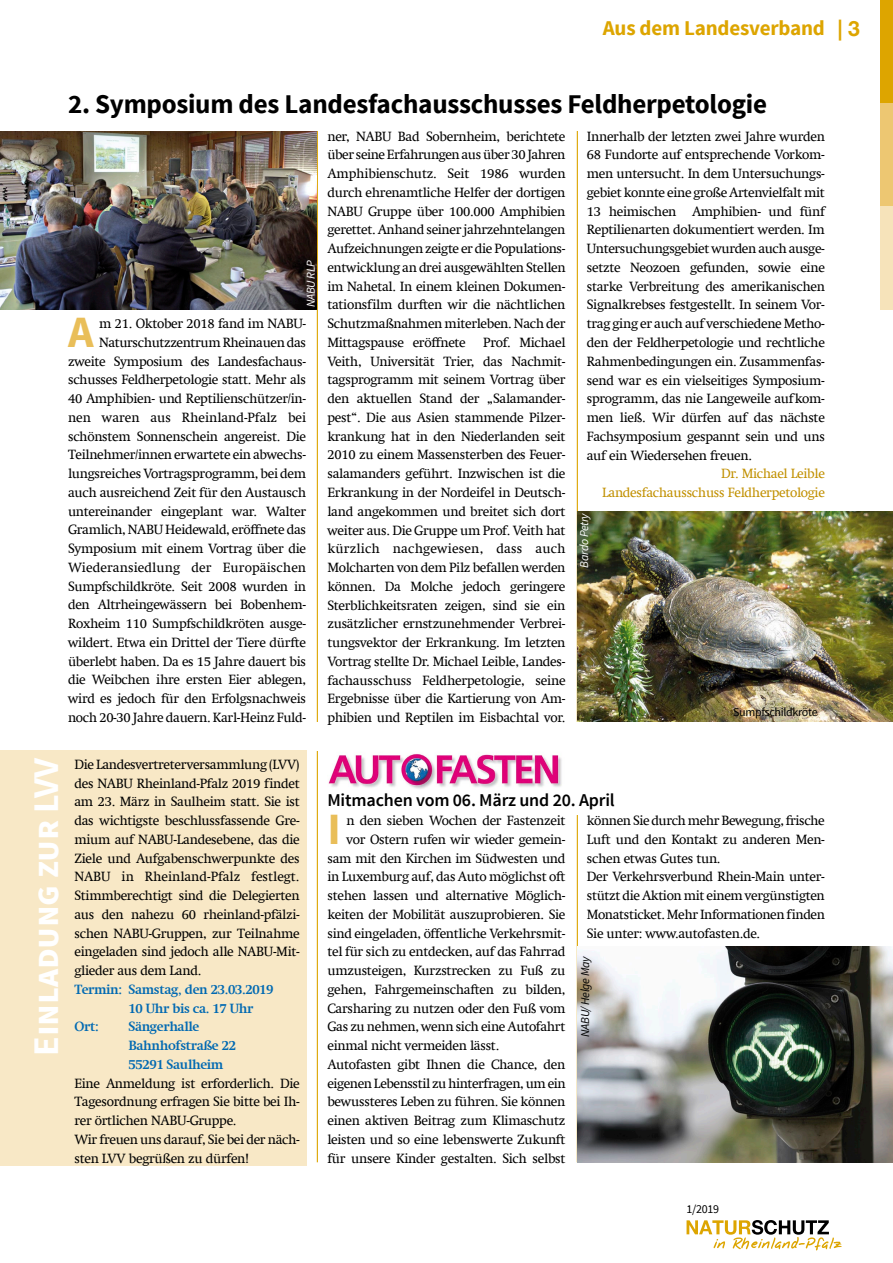
<style>
.page{position:relative;width:893px;height:1263px;background:#fff}
.page>*{position:absolute;margin:0;border:0;box-sizing:border-box;transform-origin:0 0}
.t1{font:700 44.55px "Source Sans Pro";color:#e9be59}
.t2{font:700 36px "Source Sans Pro";color:#fff}
.t3{font:700 27px "Source Sans Pro";letter-spacing:-.01em;color:#000}
.t4{font:700 21px "Source Sans Pro";letter-spacing:-.01em;color:#dda500}
.t5{font:700 21px "Helvetica Neue";color:#dda500}
.t6{font:600 18px "Source Sans Pro";letter-spacing:-.01em;color:#000}
.t7{font:13.5px/18.8px "Swift Com";letter-spacing:-.025em;color:#000;text-align:justify}
.t8{font:700 13.5px/18.8px "Swift Com";letter-spacing:-.025em;color:#0069b2}
.t9{font:13.5px/18.8px "Swift Com";letter-spacing:-.025em;color:#c19000;text-align:right}
.t10{font:12px "Source Sans Pro";letter-spacing:-.025em;color:#000}
.t11{font:italic 12px "Source Sans Pro";letter-spacing:-.025em;color:#fff}
.t12{font:italic 12px "Source Sans Pro";letter-spacing:-.025em;color:#000}
</style>
<div class="page">
<svg style="left:686px;top:1220px;width:156px;height:30px"></svg>
<div style="left:880px;top:0;width:13px;height:103px;background:#dda500"></div>
<div style="left:880px;top:103px;width:13px;height:103px;background:#edc772"></div>
<div style="left:880px;top:206px;width:13px;height:103px;background:#f6e3ba"></div>
<hr style="left:317px;top:103px;width:1px;height:1059px;background:#dda500">
<hr style="left:577px;top:103px;width:1px;height:1059px;background:#dda500">
<div style="left:25px;top:722px;width:306px;height:28px;background:#fff"></div>
<div style="left:457px;top:722px;width:394px;height:93px;background:#fff"></div>
<div style="left:0;top:750px;width:306px;height:415px;background:#f8e8c6"></div>
<div style="left:60px;top:84px;width:773px;height:47px;background:#fff"></div>
<img style="left:328px;top:753px;width:234px;height:36px">
<img style="left:0;top:131px;width:317px;height:178px">
<img style="left:578px;top:511px;width:315px;height:211px">
<img style="left:578px;top:947px;width:315px;height:216px">
<h3 class="t4" style="left:603px;top:14px;width:224px">Aus dem Landesverband</h3>
<h3 class="t5" style="left:838px;top:15px;width:24px">| 3</h3>
<h3 class="t3" style="left:68px;top:86px;width:700px">2. Symposium des Landesfachausschusses Feldherpetologie</h3>
<p class="t11" style="left:303px;top:307px;width:49px;rotate:-90deg">NABU RLP</p>
<h1 class="t1" style="left:68px;top:303px;width:27px">A</h1>
<p class="t7" style="left:68px;top:314px;width:240px;text-align:right">m 21. Oktober 2018 fand im NABU-Naturschutzzentrum Rheinauen das zweite Symposium des Landesfachaus&shy;schusses Feldherpetologie statt. Mehr als 40 Amphibien- und Reptilienschützer/in&shy;nen waren aus Rheinland-Pfalz bei schönstem Sonnenschein angereist. Die Teilnehmer/innen erwartete ein abwechs&shy;lungsreiches Vortragsprogramm, bei dem auch ausreichend Zeit für den Austausch untereinander eingeplant war. Walter Gramlich, NABU Heidewald, eröffnete das Symposium mit einem Vortrag über die Wiederansiedlung der Europäischen Sumpfschildkröte. Seit 2008 wurden in den Altrheingewässern bei Bobenhem-Roxheim 110 Sumpfschildkröten ausge&shy;wildert. Etwa ein Drittel der Tiere dürfte überlebt haben. Da es 15 Jahre dauert bis die Weibchen ihre ersten Eier ablegen, wird es jedoch für den Erfolgsnachweis noch 20-30 Jahre dauern. Karl-Heinz Fuld-</p>
<p class="t7" style="left:327px;top:127px;width:240px">ner, NABU Bad Sobernheim, berichtete über seine Erfahrungen aus über 30 Jahren Amphibienschutz. Seit 1986 wurden durch ehrenamtliche Helfer der dortigen NABU Gruppe über 100.000 Amphibien gerettet. Anhand seiner jahrzehntelangen Aufzeichnungen zeigte er die Populations&shy;entwicklung an drei ausgewählten Stellen im Nahetal. In einem kleinen Dokumen&shy;tationsfilm durften wir die nächtlichen Schutzmaßnahmen miterleben. Nach der Mittagspause eröffnete</p>
<p class="t7" style="left:327px;top:333px;width:240px;text-indent:156px">Prof. Michael Veith, Universität Trier, das Nachmit&shy;tagsprogramm mit seinem Vortrag über den aktuellen Stand der „Salamander&shy;pest“. Die aus Asien stammende Pilzer&shy;krankung hat in den Niederlanden seit 2010 zu einem Massensterben des Feuer&shy;salamanders geführt. Inzwischen ist die Erkrankung in der Nordeifel in Deutsch&shy;land angekommen und breitet sich dort weiter aus. Die Gruppe um Prof. Veith hat kürzlich nachgewiesen, dass auch Molcharten von dem Pilz befallen werden können. Da Molche jedoch geringere Sterblichkeitsraten zeigen, sind sie ein zusätzlicher ernstzunehmender Verbrei&shy;tungsvektor der Erkrankung. Im letzten Vortrag stellte Dr. Michael Leible, Landes&shy;fachausschuss Feldherpetologie, seine Ergebnisse über die Kartierung von Am&shy;phibien und Reptilen im Eisbachtal vor.</p>
<p class="t7" style="left:587px;top:127px;width:240px">Innerhalb der letzten zwei Jahre wurden 68 Fundorte auf entsprechende Vorkom&shy;men untersucht. In dem Untersuchungs&shy;gebiet konnte eine große Artenvielfalt mit 13 heimischen Amphibien- und fünf Reptilienarten dokumentiert werden. Im Untersuchungsgebiet wurden auch ausge&shy;setzte Neozoen gefunden, sowie eine starke Verbreitung des amerikanischen Signalkrebses festgestellt. In seinem Vor&shy;trag ging er auch auf verschiedene Metho&shy;den der Feldherpetologie und rechtliche Rahmenbedingungen ein. Zusammenfas&shy;send war es ein vielseitiges Symposium&shy;sprogramm, das nie Langeweile aufkom&shy;men ließ. Wir dürfen auf das nächste Fachsymposium gespannt sein und uns auf ein Wiedersehen freuen.</p>
<p class="t9" style="left:602px;top:464px;width:224px">Dr. Michael Leible<br>Landesfachausschuss Feldherpetologie</p>
<p class="t11" style="left:577px;top:568px;width:57px;rotate:-90deg">Bardo Petry</p>
<p class="t10" style="left:733px;top:704px;width:86px">Sumpfschildkröte</p>
<h2 class="t2" style="left:23px;top:1055px;width:300px;rotate:-90deg">Einladung zur LVV</h2>
<p class="t7" style="left:74px;top:755px;width:227px">Die Landesvertreterversammlung (LVV) des NABU Rheinland-Pfalz 2019 findet am 23. März in Saulheim statt. Sie ist das wichtigste beschlussfassende Gre&shy;mium auf NABU-Landesebene, das die Ziele und Aufgabenschwerpunkte des NABU in Rheinland-Pfalz festlegt.<br>Stimmberechtigt sind die Delegierten aus den nahezu 60 rheinland-pfälzi&shy;schen NABU-Gruppen, zur Teilnahme eingeladen sind jedoch alle NABU-Mit&shy;glieder aus dem Land.</p>
<p class="t8" style="left:74px;top:980px;width:201px">Termin: Samstag, den 23.03.2019</p>
<p class="t8" style="left:128px;top:998px;width:127px">10 Uhr bis ca. 17 Uhr</p>
<p class="t8" style="left:74px;top:1017px;width:26px">Ort:</p>
<p class="t8" style="left:128px;top:1017px;width:109px">Sängerhalle<br>Bahnhofstraße 22<br>55291 Saulheim</p>
<p class="t7" style="left:74px;top:1074px;width:227px;text-align:left">Eine Anmeldung ist erforderlich. Die Tagesordnung erfragen Sie bitte bei Ih&shy;rer örtlichen NABU-Gruppe.<br>Wir freuen uns darauf, Sie bei der näch&shy;sten LVV begrüßen zu dürfen!</p>
<h3 class="t6" style="left:327px;top:789px;width:289px">M itmachen vom 06. März und 20. April</h3>
<h1 class="t1" style="left:327px;top:800px;width:15px">I</h1>
<p class="t7" style="left:346px;top:811px;width:221px">n den sieben Wochen der Fastenzeit</p>
<p class="t7" style="left:346px;top:830px;width:221px">vor Ostern rufen wir wieder gemein-</p>
<p class="t7" style="left:327px;top:849px;width:240px">sam mit den Kirchen im Südwesten und</p>
<p class="t7" style="left:327px;top:867px;width:240px">in Luxemburg auf, das Auto möglichst oft</p>
<p class="t7" style="left:327px;top:886px;width:240px">stehen lassen und alternative Möglich-</p>
<p class="t7" style="left:327px;top:905px;width:240px">keiten der Mobilität auszuprobieren. Sie</p>
<p class="t7" style="left:327px;top:924px;width:240px">sind eingeladen, öffentliche Verkehrsmit-</p>
<p class="t7" style="left:327px;top:942px;width:240px">tel für sich zu entdecken, auf das Fahrrad</p>
<p class="t7" style="left:327px;top:961px;width:240px">umzusteigen, Kurzstrecken zu Fuß zu</p>
<p class="t7" style="left:327px;top:980px;width:240px">gehen, Fahrgemeinschaften zu bilden,</p>
<p class="t7" style="left:327px;top:999px;width:240px">Carsharing zu nutzen oder den Fuß vom</p>
<p class="t7" style="left:327px;top:1017px;width:239px">Gas zu nehmen, wenn sich eine Autofahrt</p>
<p class="t7" style="left:327px;top:1036px;width:173px">einmal nicht vermeiden lässt.</p>
<p class="t7" style="left:327px;top:1055px;width:240px">Autofasten gibt Ihnen die Chance, den</p>
<p class="t7" style="left:327px;top:1074px;width:240px">eigenen Lebensstil zu hinterfragen, um ein</p>
<p class="t7" style="left:327px;top:1092px;width:240px">bewussteres Leben zu führen. Sie können</p>
<p class="t7" style="left:327px;top:1111px;width:240px">einen aktiven Beitrag zum Klimaschutz</p>
<p class="t7" style="left:327px;top:1130px;width:240px">leisten und so eine lebenswerte Zukunft</p>
<p class="t7" style="left:327px;top:1149px;width:240px">für unsere Kinder gestalten. Sich selbst</p>
<p class="t7" style="left:587px;top:811px;width:240px;text-align:left">können Sie durch mehr Bewegung, frische Luft und den Kontakt zu anderen Men&shy;schen etwas Gutes tun.<br>Der Verkehrsverbund Rhein-Main unter&shy;stützt die Aktion mit einem vergünstigten Monatsticket. Mehr Informationen finden Sie unter: www.autofasten.de.</p>
<p class="t12" style="left:578px;top:1037px;width:83px;rotate:-90deg">NABU/Helge May</p>
<p class="t10" style="left:686px;top:1202px;width:34px">1/2019</p>
</div>
